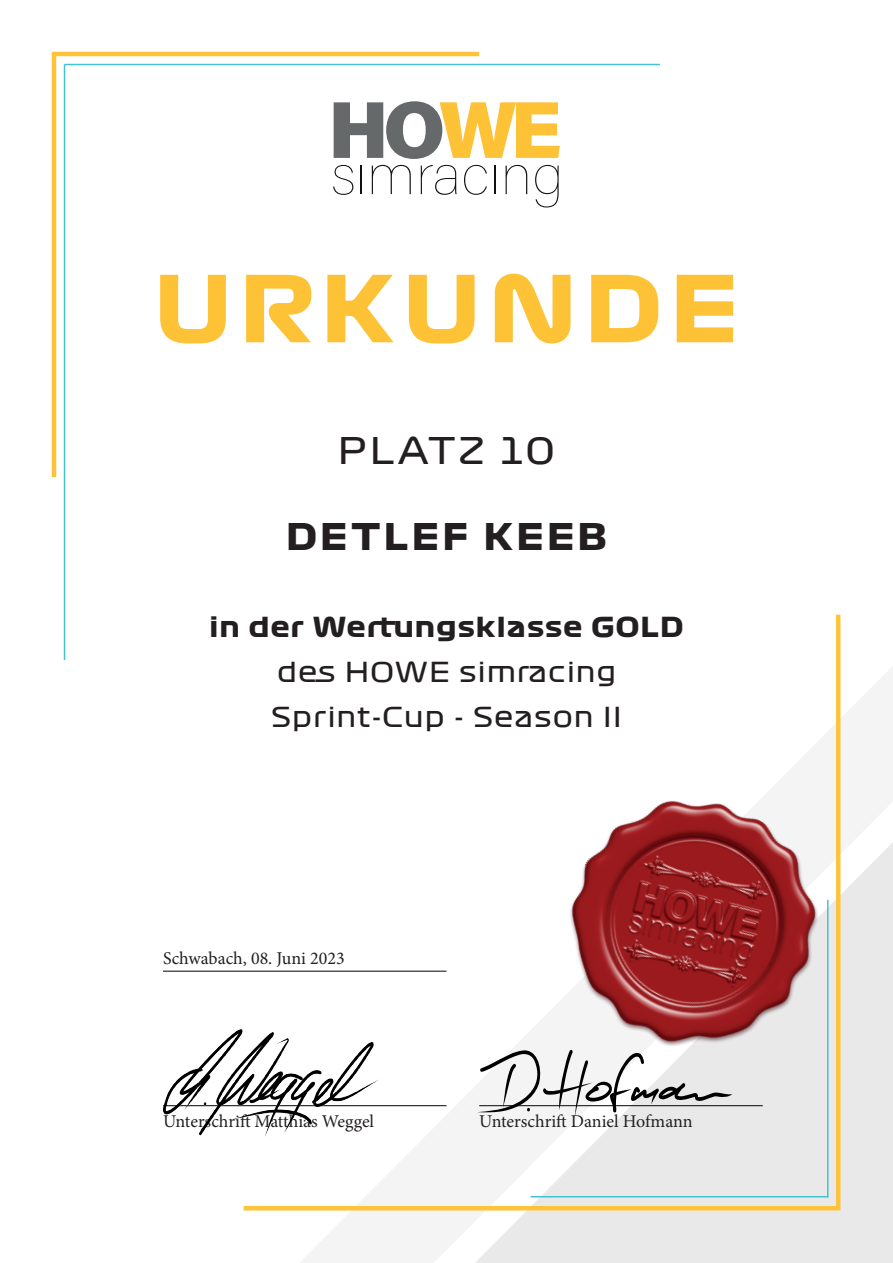
<style>
.page{position:relative;width:893px;height:1263px;background:#fff}
.page>*{position:absolute;margin:0;border:0;box-sizing:border-box;transform-origin:0 0}
.t1{font:90px "Formula 1 Display Bold";letter-spacing:.1em;color:#fec236}
.t2{font:36px "Formula 1 Display Bold";letter-spacing:.1em;color:#231f20}
.t3{font:36px "Formula 1 Display Regular";letter-spacing:.1em;color:#231f20}
.t4{font:27px/45px "Formula 1 Display Regular";letter-spacing:.05em;color:#231f20}
.t5{font:27px "Formula 1 Display Bold";letter-spacing:.05em;color:#231f20}
.t6{font:18px "Minion Pro";color:#231f20}
</style>
<div class="page">
<svg style="left:285px;top:665px;width:608px;height:598px"></svg>
<svg style="left:383px;top:842px;width:510px;height:421px"></svg>
<hr style="left:52px;top:52px;width:4px;height:425px;background:#ffc339">
<hr style="left:54px;top:52px;width:425px;height:4px;background:#ffc339">
<hr style="left:836px;top:615px;width:4px;height:595px;background:#ffc339">
<hr style="left:244px;top:1206px;width:595px;height:4px;background:#ffc339">
<hr style="left:64px;top:65px;width:1px;height:595px;background:#43c2d2">
<hr style="left:65px;top:64px;width:595px;height:1px;background:#43c2d2">
<hr style="left:827px;top:900px;width:1px;height:297px;background:#43c2d2">
<hr style="left:530px;top:1196px;width:298px;height:1px;background:#43c2d2">
<svg style="left:334px;top:101px;width:226px;height:58px"></svg>
<svg style="left:333px;top:165px;width:20px;height:30px"></svg>
<svg style="left:361px;top:166px;width:1px;height:28px"></svg>
<svg style="left:372px;top:165px;width:39px;height:29px"></svg>
<svg style="left:421px;top:165px;width:35px;height:30px"></svg>
<svg style="left:464px;top:165px;width:23px;height:30px"></svg>
<svg style="left:495px;top:166px;width:1px;height:28px"></svg>
<svg style="left:506px;top:165px;width:21px;height:29px"></svg>
<svg style="left:535px;top:165px;width:24px;height:42px"></svg>
<img style="left:525px;top:757px;width:337px;height:336px">
<hr style="left:163px;top:1105px;width:283px;height:1px;background:#231f20">
<hr style="left:163px;top:971px;width:283px;height:1px;background:#231f20">
<hr style="left:479px;top:1105px;width:284px;height:1px;background:#231f20">
<img style="left:163px;top:1029px;width:216px;height:108px">
<svg style="left:477px;top:1048px;width:255px;height:70px"></svg>
<h1 class="t1" style="left:155px;top:251px;width:585px">URKUNDE</h1>
<h2 class="t3" style="left:338px;top:427px;width:218px">PLATZ 10</h2>
<h2 class="t2" style="left:286px;top:514px;width:322px">DETLEF KEEB</h2>
<h3 class="t5" style="left:210px;top:610px;width:475px">in der Wertungsklasse GOLD</h3>
<h3 class="t4" style="left:271px;top:649px;width:352px">des HOWE simracing<br>Sprint-Cup - Season II</h3>
<p class="t6" style="left:163px;top:946px;width:183px">Schwabach, 08. Juni 2023</p>
<p class="t6" style="left:163px;top:1109px;width:213px">Unterschrift Matthias Weggel</p>
<p class="t6" style="left:479px;top:1109px;width:215px">Unterschrift Daniel Hofmann</p>
</div>
